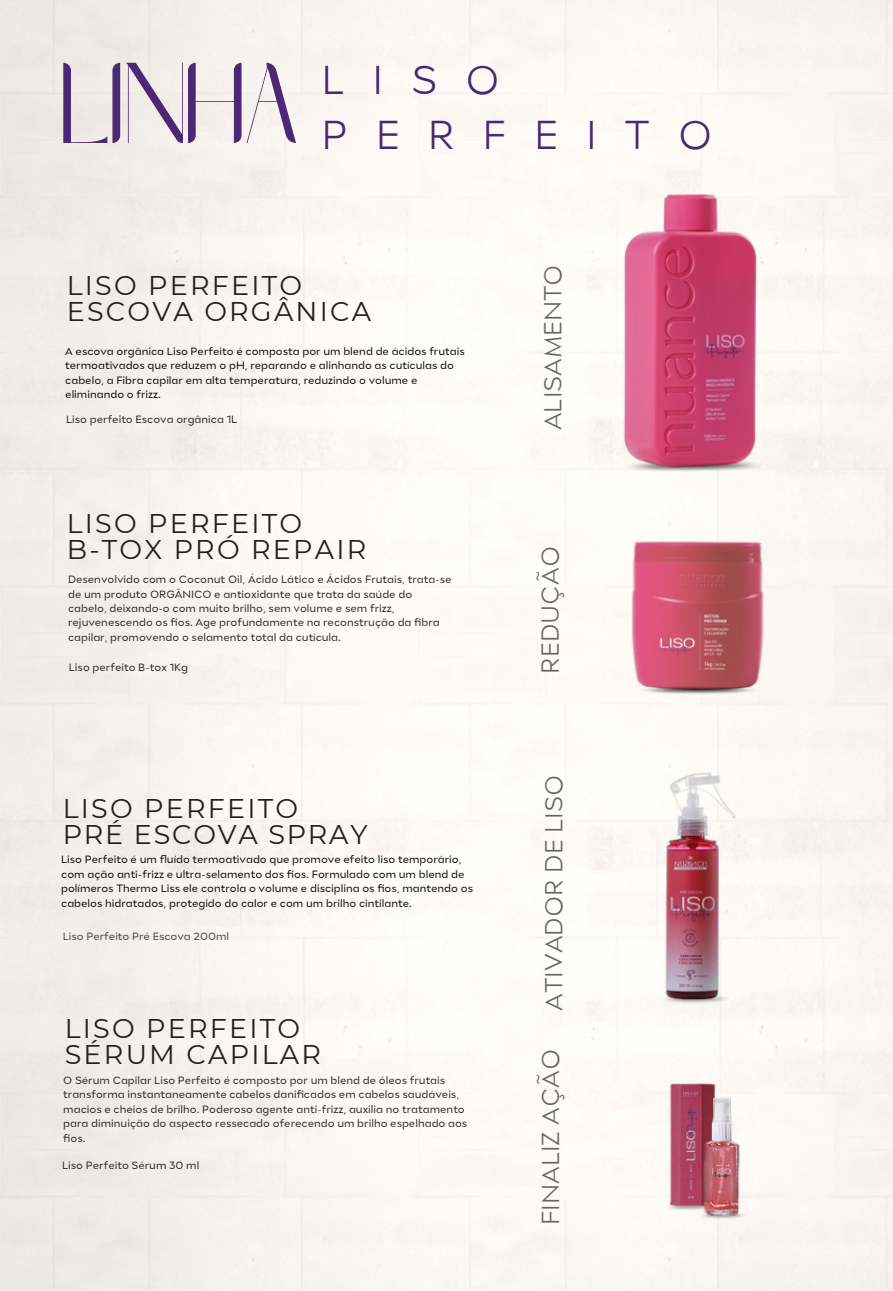
<style>
.page{position:relative;width:893px;height:1291px;background:#fff}
.page>*{position:absolute;margin:0;border:0;box-sizing:border-box;transform-origin:0 0}
.t1{font:85.05px "wakile";color:#4b2873}
.t2{font:300 40.07px/55.1px "Stray";letter-spacing:.695em;color:#4b2873}
.t3{font:26.95px/26.2px "Montserrat";letter-spacing:.08em;color:#231f20}
.t4{font:300 24.5px "Stray";color:#646568}
.t5{font:10.5px/14.3px "Stray";color:#231f20}
.t6{font:10.5px/14.3px "Stray";color:#000}
.t7{font:10.5px "Stray";color:#404041}
</style>
<div class="page">
<img style="left:523px;top:717px;width:337px;height:337px">
<img style="left:655px;top:994px;width:81px;height:11px">
<div style="left:572px;top:1023px;width:242px;height:243px;background:#fdfbf6"></div>
<img style="left:600px;top:1035px;width:243px;height:243px">
<img style="left:622px;top:532px;width:148px;height:171px">
<img style="left:606px;top:167px;width:234px;height:323px">
<p class="t1" style="left:63px;top:47px;width:239px">LINHA</p>
<p class="t2" style="left:321px;top:57px;width:393px">LISO<br>PERFEITO</p>
<p class="t3" style="left:67px;top:272px;width:306px">LISO PERFEITO<br>ESCOVA ORGÂNICA</p>
<p class="t6" style="left:65px;top:345px;width:401px">A escova orgânica Liso Perfeito é composta por um blend de ácidos frutais termoativados que reduzem o pH, reparando e alinhando as cutículas do cabelo, a Fibra capilar em alta temperatura, reduzindo o volume e eliminando o frizz.</p>
<p class="t5" style="left:66px;top:413px;width:173px">Liso perfeito Escova orgânica 1L</p>
<p class="t3" style="left:67px;top:510px;width:301px">LISO PERFEITO<br>B-TOX PRÓ REPAIR</p>
<p class="t5" style="left:68px;top:573px;width:385px">Desenvolvido com o Coconut Oil, Ácido Lático e Ácidos Frutais, trata-se de um produto ORGÂNICO e antioxidante que trata da saúde do</p>
<p class="t5" style="left:68px;top:602px;width:373px">cabelo, deixando-o com muito brilho, sem volume e sem frizz, rejuvenescendo os fios. Age profundamente na reconstrução da fibra capilar, promovendo o selamento total da cutícula.</p>
<p class="t5" style="left:69px;top:661px;width:121px">Liso perfeito B-tox 1Kg</p>
<p class="t3" style="left:63px;top:795px;width:237px">LISO PERFEITO</p>
<p class="t3" style="left:63px;top:821px;width:306px">PRÉ ESCOVA SPRAY</p>
<p class="t6" style="left:61px;top:853px;width:413px">Liso Perfeito é um fluído termoativado que promove efeito liso temporário, com ação anti-frizz e ultra-selamento dos fios. Formulado com um blend de polímeros Thermo Liss ele controla o volume e disciplina os fios, mantendo os cabelos hidratados, protegido do calor e com um brilho cintilante.</p>
<p class="t7" style="left:63px;top:932px;width:168px">Liso Perfeito Pré Escova 200ml</p>
<p class="t3" style="left:65px;top:1014px;width:258px">LISO PERFEITO<br>SÉRUM CAPILAR</p>
<p class="t5" style="left:63px;top:1074px;width:405px">O Sérum Capilar Liso Perfeito é composto por um blend de óleos frutais transforma instantaneamente cabelos danificados em cabelos saudáveis, macios e cheios de brilho. Poderoso agente anti-frizz, auxilia no tratamento para diminuição do aspecto ressecado oferecendo um brilho espelhado aos fios.</p>
<p class="t5" style="left:62px;top:1159px;width:139px">Liso Perfeito Sérum 30 ml</p>
<p class="t4" style="left:543px;top:430px;width:167px;rotate:-90deg">ALISAMENTO</p>
<p class="t4" style="left:540px;top:673px;width:129px;rotate:-90deg">REDUÇÃO</p>
<p class="t4" style="left:544px;top:1010px;width:237px;rotate:-90deg">ATIVADOR DE LISO</p>
<p class="t4" style="left:541px;top:1225px;width:178px;rotate:-90deg">FINALIZ AÇÃO</p>
</div>
